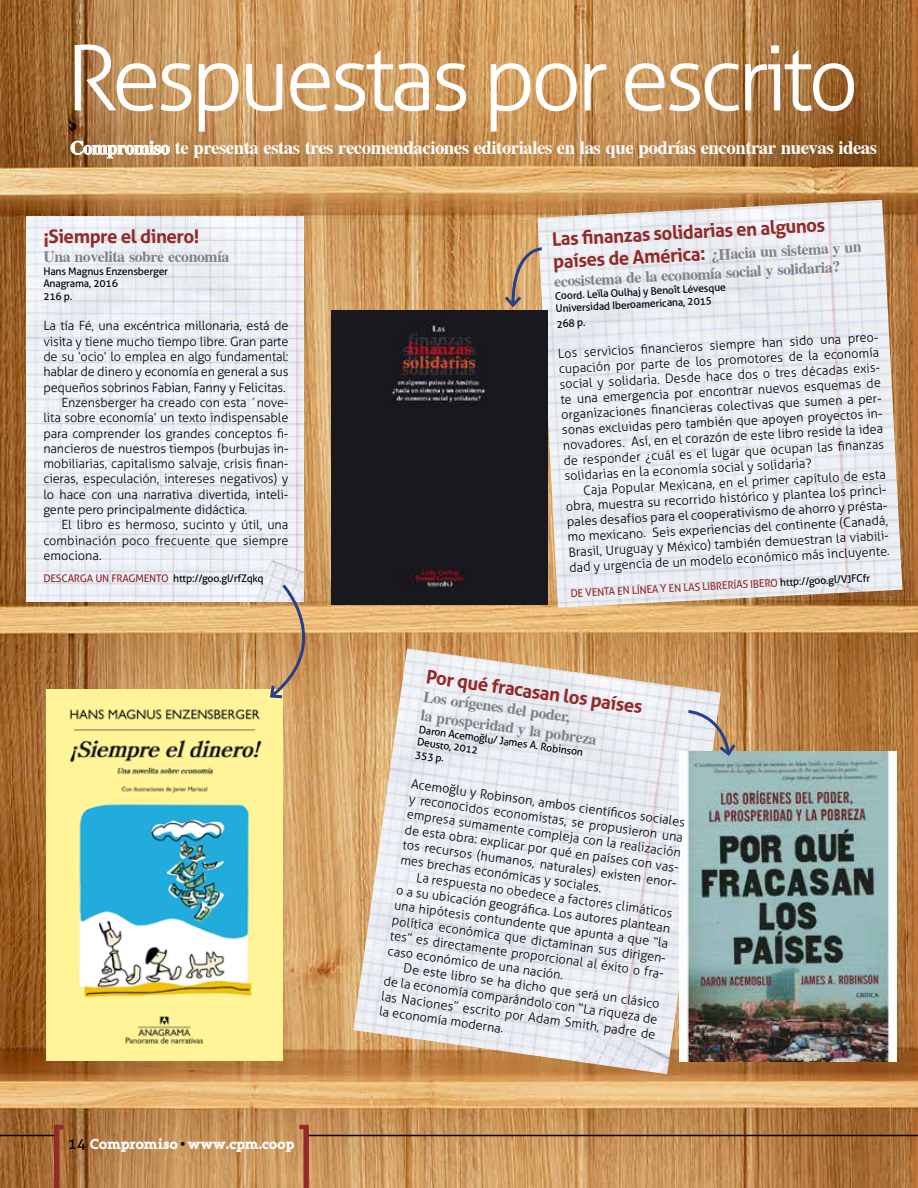
<style>
.page{position:relative;width:918px;height:1188px;background:#fff}
.page>*{position:absolute;margin:0;border:0;box-sizing:border-box;transform-origin:0 0}
.t1{font:300 90px "Aller";letter-spacing:-.06em;color:#fff}
.t2{font:700 18.75px "Cardiff";letter-spacing:-.025em;color:#fff}
.t3{font:700 18.75px "Aller";letter-spacing:-.025em;color:#932929}
.t4{font:700 15.75px/18.9px "Cardiff";letter-spacing:-.025em;color:#808285}
.t5{font:700 15px "Grandesign Neue Serif";letter-spacing:-.025em;color:#fff;scale:.95 1}
.t6{font:300 12.75px/15.3px "Aller";letter-spacing:-.01em;color:#000}
.t7{font:10.5px/12.6px "Aller";letter-spacing:-.02em;color:#000}
.t8{font:10.5px "Aller";color:#932929}
.s1{color:#932929}
.s2{font-family:"Aller";font-weight:400;color:#000}
.s3{color:#000}
.s4{font-family:"Aller";font-size:18.75px;color:#932929}
</style>
<div class="page">
<img style="left:0;top:0;width:918px;height:1188px">
<img style="left:47px;top:689px;width:236px;height:372px">
<img style="left:538px;top:200px;width:364px;height:408px">
<img style="left:27px;top:216px;width:277px;height:385px">
<img style="left:353px;top:648px;width:368px;height:426px">
<img style="left:332px;top:311px;width:216px;height:294px">
<img style="left:680px;top:752px;width:217px;height:310px">
<hr style="left:304px;top:1135px;width:614px;height:1px;background:#000">
<hr style="left:0;top:1135px;width:59px;height:1px;background:#000">
<svg style="left:54px;top:1125px;width:10px;height:63px"></svg>
<svg style="left:299px;top:1125px;width:10px;height:63px"></svg>
<svg style="left:70px;top:140px;width:100px;height:19px;background:#be9c78"></svg>
<svg style="left:502px;top:246px;width:43px;height:64px;background:#caa67d"></svg>
<svg style="left:267px;top:582px;width:69px;height:118px;background:#c99f6f"></svg>
<svg style="left:686px;top:708px;width:53px;height:50px;background:#c4bbb1"></svg>
<h1 class="t1" style="left:66px;top:24px;width:795px">Respuestas por escrito</h1>
<h2 class="t2" style="left:70px;top:137px;width:809px">Compromiso te presenta estas tres recomendaciones editoriales en las que podrías encontrar nuevas ideas</h2>
<h2 class="t3" style="left:43px;top:225px;width:158px">¡Siempre el dinero!</h2>
<p class="t4" style="left:43px;top:247px;width:187px">Una novelita sobre economía</p>
<p class="t7" style="left:43px;top:265px;width:126px">Hans Magnus Enzensberger<br>Anagrama, 2016<br>216 p.</p>
<p class="t6" style="left:43px;top:318px;width:247px">La tía Fé, una excéntrica millonaria, está de</p>
<p class="t6" style="left:43px;top:334px;width:247px">visita y tiene mucho tiempo libre. Gran parte</p>
<p class="t6" style="left:43px;top:349px;width:247px">de su ‘ocio’ lo emplea en algo fundamental:</p>
<p class="t6" style="left:43px;top:364px;width:247px">hablar de dinero y economía en general a sus</p>
<p class="t6" style="left:43px;top:380px;width:244px">pequeños sobrinos Fabian, Fanny y Felicitas.</p>
<p class="t6" style="left:61px;top:395px;width:229px">Enzensberger ha creado con esta ´nove-</p>
<p class="t6" style="left:43px;top:410px;width:247px">lita sobre economía’ un texto indispensable</p>
<p class="t6" style="left:43px;top:425px;width:247px">para comprender los grandes conceptos fi-</p>
<p class="t6" style="left:43px;top:441px;width:247px">nancieros de nuestros tiempos (burbujas in-</p>
<p class="t6" style="left:43px;top:456px;width:247px">mobiliarias, capitalismo salvaje, crisis finan-</p>
<p class="t6" style="left:43px;top:471px;width:247px">cieras, especulación, intereses negativos) y</p>
<p class="t6" style="left:43px;top:487px;width:247px">lo hace con una narrativa divertida, inteli-</p>
<p class="t6" style="left:43px;top:502px;width:206px">gente pero principalmente didáctica.</p>
<p class="t6" style="left:61px;top:517px;width:229px">El libro es hermoso, sucinto y útil, una</p>
<p class="t6" style="left:43px;top:533px;width:247px">combinación poco frecuente que siempre</p>
<p class="t6" style="left:43px;top:548px;width:60px">emociona.</p>
<p class="t7" style="left:43px;top:572px;width:222px"><span class="s1">DESCARGA UN FRAGMENTO</span> http://goo.gl/rfZqkq</p>
<p class="t5" style="left:68px;top:1136px;width:240px"><span class="s2">14</span> Compromiso <span class="s3">•</span> www.cpm.coop</p>
<h2 class="t3" style="left:551px;top:228px;width:275px;rotate:-3deg">Las fi nanzas solidarias en algunos</h2>
<p class="t4" style="left:553px;top:253px;width:310px;rotate:-3deg"><span class="s4">países de América:</span> ¿Hacia un sistema y un ecosistema de la economía social y solidaria?</p>
<p class="t7" style="left:555px;top:290px;width:173px;rotate:-3deg">Coord. Leïla Oulhaj y Benoît Lévesque<br>Universidad Iberoamericana, 2015</p>
<p class="t7" style="left:556px;top:317px;width:31px;rotate:-3deg">268 p.</p>
<p class="t6" style="left:558px;top:346px;width:324px;rotate:-3deg">Los servicios fi nancieros siempre han sido una preo&shy;cupación por parte de los promotores de la economía social y solidaria. Desde hace dos o tres décadas exis&shy;te una emergencia por encontrar nuevos esquemas de organizaciones fi nancieras colectivas que sumen a per&shy;sonas excluidas pero también que apoyen proyectos in&shy;novadores. Así, en el corazón de este libro reside la idea de responder ¿cuál es el lugar que ocupan las fi nanzas solidarias en la economía social y solidaria?</p>
<p class="t6" style="left:565px;top:483px;width:324px;text-indent:18px;rotate:-3deg">Caja Popular Mexicana, en el primer capítulo de esta obra, muestra su recorrido histórico y plantea los princi&shy;pales desafíos para el cooperativismo de ahorro y présta&shy;mo mexicano. Seis experiencias del continente (Canadá, Brasil, Uruguay y México) también demuestran la viabili&shy;dad y urgencia de un modelo económico más incluyente.</p>
<p class="t8" style="left:570px;top:587px;width:301px;rotate:-3deg">DE VENTA EN LÍNEA Y EN LAS LIBRERÍAS IBERO <span class="s3">http://goo.gl/VJFCfr</span></p>
<h2 class="t3" style="left:428px;top:665px;width:220px;rotate:8deg">Por qué fracasan los países</h2>
<p class="t4" style="left:425px;top:687px;width:179px;rotate:8deg">Los orígenes del poder,<br>la prosperidad y la pobreza</p>
<p class="t7" style="left:420px;top:723px;width:167px;rotate:8deg">Daron Acemoğlu/ James A. Robinson<br>Deusto, 2012<br>353 p.</p>
<p class="t6" style="left:412px;top:776px;width:280px;rotate:8deg">Acemoğlu y Robinson, ambos científi cos sociales y reconocidos economistas, se propusieron una empresa sumamente compleja con la realización de esta obra: explicar por qué en países con vas&shy;tos recursos (humanos, naturales) existen enor&shy;mes brechas económicas y sociales.</p>
<p class="t6" style="left:400px;top:867px;width:280px;text-indent:18px;rotate:8deg">La respuesta no obedece a factores climáticos o a su ubicación geográfi ca. Los autores plantean una hipótesis contundente que apunta a que “la política económica que dictaminan sus dirigen&shy;tes” es directamente proporcional al éxito o fra&shy;caso económico de una nación.</p>
<p class="t6" style="left:387px;top:958px;width:278px;text-align:justify;text-indent:18px;rotate:8deg">De este libro se ha dicho que será un clásico de la economía comparándolo con “La riqueza de las Naciones” escrito por Adam Smith, padre de la economía moderna.</p>
</div>
